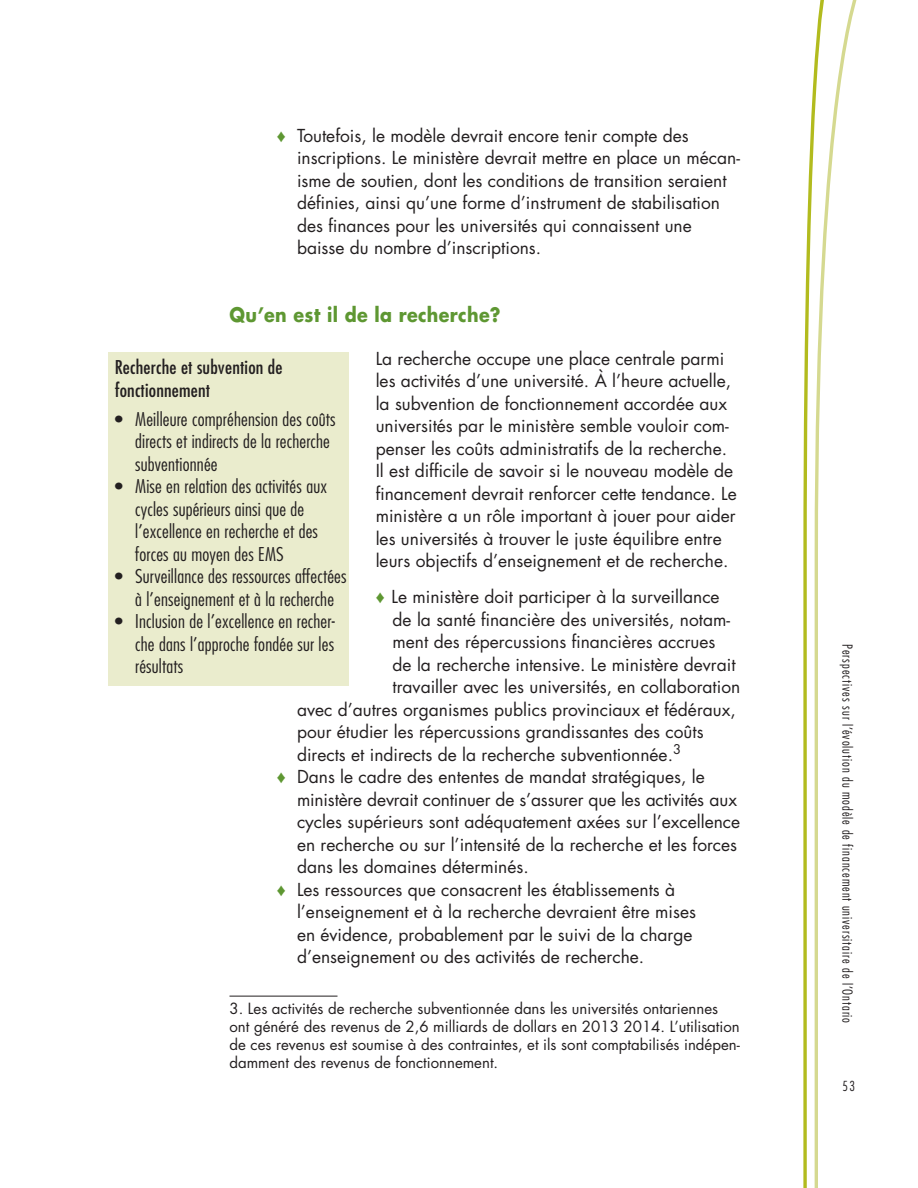
<style>
.page{position:relative;width:918px;height:1188px;background:#fff}
.page>*{position:absolute;margin:0;border:0;box-sizing:border-box;transform-origin:0 0}
.t1{font:700 19.5px "Futura";letter-spacing:.02em;color:#5e9732;scale:.9 1}
.t2{font:300 condensed 18.6px/22.5px "Futura";letter-spacing:.01em;color:#231f20;scale:1.05 1}
.t3{font:condensed 18.6px/22.5px "Futura";letter-spacing:.01em;color:#231f20;scale:1.05 1}
.t4{font:17.4px/22.5px "Futura";color:#231f20}
.footnote{font:15px/18px "Futura";color:#231f20}
.t5{font:300 condensed 13.5px "Futura";letter-spacing:.07em;color:#231f20}
.s1{color:#5e9732}
</style>
<div class="page">
<svg style="left:803px;top:56px;width:12px;height:1132px"></svg>
<svg style="left:815px;top:0;width:42px;height:1188px"></svg>
<hr style="left:230px;top:996px;width:108px;height:1px;background:#231f20">
<div style="left:108px;top:352px;width:241px;height:334px;background:#eaeccd"></div>
<p class="t4" style="left:297px;top:124px;width:445px;text-indent:-20px"><span class="s1">♦</span> Toutefois, le modèle devrait encore tenir compte des inscriptions. Le ministère devrait mettre en place un mécan&shy;isme de soutien, dont les conditions de transition seraient définies, ainsi qu’une forme d’instrument de stabilisation des finances pour les universités qui connaissent une baisse du nombre d’inscriptions.</p>
<h2 class="t1" style="left:230px;top:301px;width:303px">Qu’en est il de la recherche?</h2>
<p class="t4" style="left:376px;top:347px;width:363px">La recherche occupe une place centrale parmi les activités d’une université. À l’heure actuelle, la subvention de fonctionnement accordée aux universités par le ministère semble vouloir com&shy;penser les coûts administratifs de la recherche.<br>Il est difficile de savoir si le nouveau modèle de financement devrait renforcer cette tendance. Le ministère a un rôle important à jouer pour aider les universités à trouver le juste équilibre entre leurs objectifs d’enseignement et de recherche.</p>
<p class="t4" style="left:376px;top:585px;width:345px"><span class="s1">♦</span> Le ministère doit participer à la surveillance</p>
<p class="t4" style="left:393px;top:608px;width:339px">de la santé financière des universités, notam-</p>
<p class="t4" style="left:393px;top:630px;width:324px">ment des répercussions financières accrues</p>
<p class="t4" style="left:393px;top:653px;width:344px">de la recherche intensive. Le ministère devrait</p>
<p class="t4" style="left:393px;top:675px;width:349px">travailler avec les universités, en collaboration</p>
<p class="t4" style="left:297px;top:698px;width:440px">avec d’autres organismes publics provinciaux et fédéraux,</p>
<p class="t4" style="left:297px;top:720px;width:408px">pour étudier les répercussions grandissantes des coûts</p>
<p class="t4" style="left:297px;top:743px;width:386px">directs et indirects de la recherche subventionnée.<sup>3</sup></p>
<p class="t4" style="left:297px;top:765px;width:445px;text-indent:-20px"><span class="s1">♦</span> Dans le cadre des ententes de mandat stratégiques, le ministère devrait continuer de s’assurer que les activités aux cycles supérieurs sont adéquatement axées sur l’excellence en recherche ou sur l’intensité de la recherche et les forces dans les domaines déterminés.</p>
<p class="t4" style="left:297px;top:878px;width:401px;text-indent:-20px"><span class="s1">♦</span> Les ressources que consacrent les établissements à l’enseignement et à la recherche devraient être mises en évidence, probablement par le suivi de la charge d’enseignement ou des activités de recherche.</p>
<p class="footnote" style="left:230px;top:999px;width:512px">3. Les activités de recherche subventionnée dans les universités ontariennes ont généré des revenus de 2,6 milliards de dollars en 2013 2014. L’utilisation de ces revenus est soumise à des contraintes, et ils sont comptabilisés indépen&shy;damment des revenus de fonctionnement.</p>
<p class="t3" style="left:115px;top:356px;width:161px">Recherche et subvention de fonctionnement</p>
<p class="t2" style="left:135px;top:408px;width:192px;text-indent:-20px">• Meilleure compréhension des coûts directs et indirects de la recherche subventionnée</p>
<p class="t2" style="left:135px;top:475px;width:184px;text-indent:-20px">• Mise en relation des activités aux cycles supérieurs ainsi que de l’excellence en recherche et des forces au moyen des EMS</p>
<p class="t2" style="left:115px;top:565px;width:222px;text-align:center">• Surveillance des ressources affectées à l’enseignement et à la recherche</p>
<p class="t2" style="left:135px;top:610px;width:192px;text-align:justify;text-indent:-20px">• Inclusion de l’excellence en recher&shy;che dans l’approche fondée sur les résultats</p>
<p class="t5" style="left:856px;top:644px;width:380px;rotate:90deg">Perspectives sur l’évolution du modèle de financement universitaire de l’Ontario</p>
<p class="t5" style="left:842px;top:1077px;width:14px">53</p>
</div>
